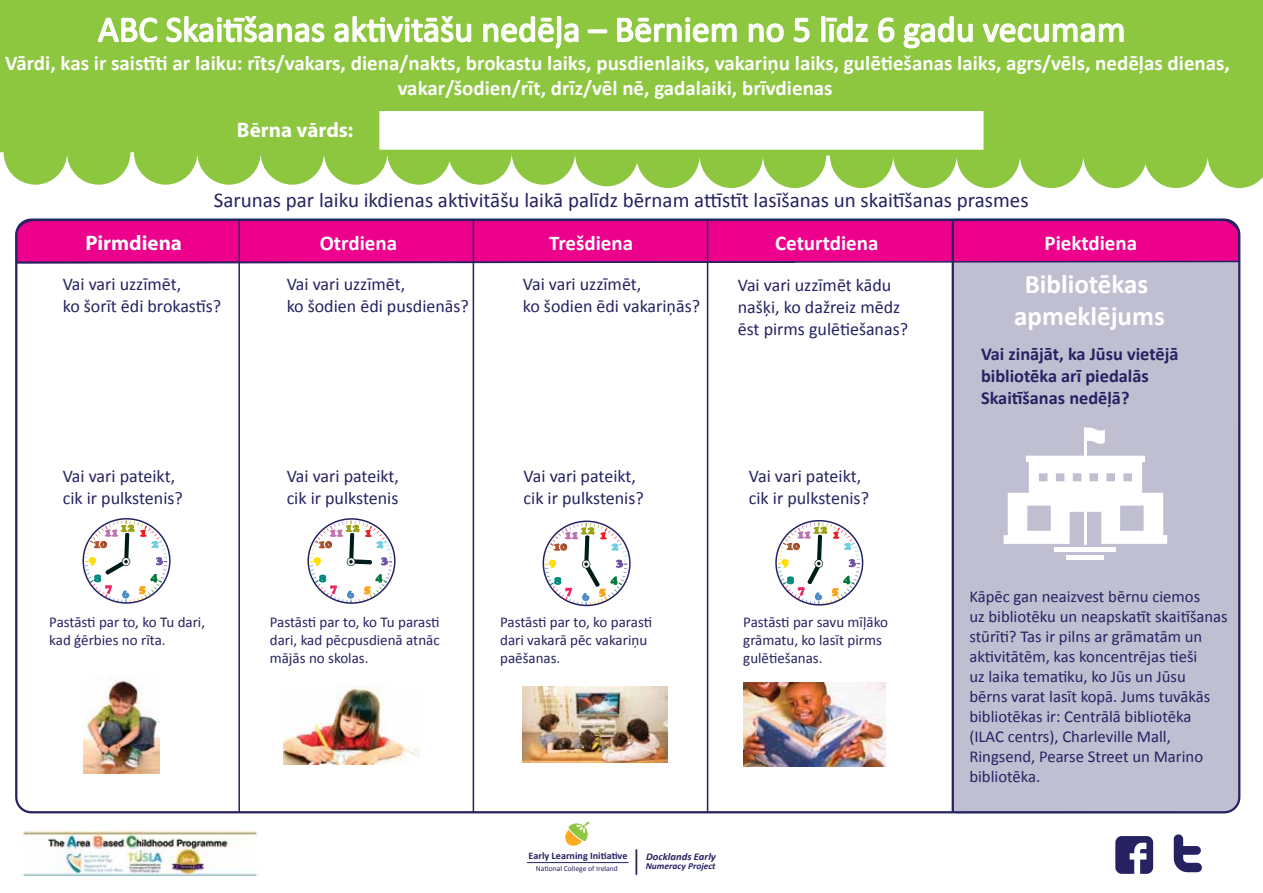
<style>
.page{position:relative;width:1263px;height:893px;background:#fff}
.page>*{position:absolute;margin:0;border:0;box-sizing:border-box;transform-origin:0 0}
.t1{font:36px "Calibri";color:#fff}
.t2{font:700 27px/32.4px "Calibri";color:#fff;text-align:center}
.t3{font:700 21px/25.2px "Calibri";color:#fff;text-align:center}
.t4{font:21px "Calibri";color:#262262}
.t5{font:700 21px "Myriad Pro";color:#fff}
.t6{font:700 18.3px/22px "Calibri";color:#262262}
.t7{font:18px/21.6px "Calibri";color:#262262}
.t8{font:16.65px/20px "Calibri";color:#262262}
.t9{font:15px/18px "Calibri";color:#262262}
.t10{font:italic 700 10.35px "Calibri";color:#262262}
.t11{font:700 10.05px "Calibri";color:#262262}
.t12{font:italic 700 9.15px "Calibri";color:#262262}
.t13{font:7.5px "Calibri";color:#262262}
</style>
<div class="page">
<div style="left:0;top:0;width:1263px;height:188px;background:#8dc63f"></div>
<div style="left:953px;top:218px;width:286px;height:596px;background:#c0bfd2"></div>
<svg style="left:17px;top:219px;width:1224px;height:45px;background:#de088b"></svg>
<svg style="left:97px;top:10px;width:61px;height:40px;background:#a4d166"></svg>
<svg style="left:165px;top:15px;width:160px;height:28px;background:#b0d77a"></svg>
<svg style="left:333px;top:15px;width:139px;height:35px;background:#a9d46f"></svg>
<svg style="left:482px;top:15px;width:98px;height:34px;background:#aad471"></svg>
<svg style="left:586px;top:28px;width:23px;height:7px"></svg>
<svg style="left:616px;top:16px;width:122px;height:27px"></svg>
<svg style="left:747px;top:22px;width:38px;height:21px"></svg>
<svg style="left:793px;top:16px;width:18px;height:27px"></svg>
<svg style="left:820px;top:15px;width:49px;height:28px"></svg>
<svg style="left:877px;top:17px;width:18px;height:26px"></svg>
<svg style="left:902px;top:15px;width:72px;height:34px;background:#abd471"></svg>
<svg style="left:982px;top:16px;width:143px;height:34px;background:#a5d267"></svg>
<div style="left:379px;top:111px;width:604px;height:39px;background:#fff;border:2px solid #fff"></div>
<svg style="left:636px;top:850px;width:1px;height:24px"></svg>
<svg style="left:565px;top:822px;width:25px;height:24px"></svg>
<hr style="left:527px;top:862px;width:101px;height:1px;background:#262262">
<svg style="left:1115px;top:836px;width:38px;height:38px"></svg>
<svg style="left:1174px;top:834px;width:28px;height:38px"></svg>
<hr style="left:952px;top:220px;width:2px;height:592px;background:#262262">
<hr style="left:707px;top:220px;width:1px;height:592px;background:#262262">
<hr style="left:473px;top:220px;width:1px;height:592px;background:#262262">
<hr style="left:238px;top:220px;width:2px;height:592px;background:#262262">
<hr style="left:16px;top:261px;width:779px;height:2px;background:#262262">
<svg style="left:83px;top:773px;width:77px;height:1px"></svg>
<img style="left:83px;top:676px;width:77px;height:97px">
<img style="left:284px;top:685px;width:135px;height:80px">
<img style="left:523px;top:686px;width:140px;height:77px">
<div style="left:663px;top:682px;width:144px;height:85px;background:#fff"></div>
<img style="left:743px;top:682px;width:143px;height:84px">
<svg style="left:85px;top:520px;width:82px;height:83px"></svg>
<div style="left:82px;top:518px;width:89px;height:86px;border:2px solid #262262;border-radius:50%"></div>
<svg style="left:310px;top:520px;width:82px;height:83px"></svg>
<div style="left:307px;top:518px;width:88px;height:86px;border:2px solid #262262;border-radius:50%"></div>
<svg style="left:545px;top:523px;width:82px;height:82px"></svg>
<div style="left:543px;top:521px;width:88px;height:85px;border:2px solid #262262;border-radius:50%"></div>
<svg style="left:777px;top:522px;width:83px;height:81px"></svg>
<div style="left:775px;top:520px;width:88px;height:86px;border:2px solid #262262;border-radius:50%"></div>
<svg style="left:1004px;top:425px;width:163px;height:120px"></svg>
<div style="left:1055px;top:547px;width:61px;height:5px;background:#fff"></div>
<div style="left:1066px;top:555px;width:38px;height:5px;background:#fff"></div>
<img style="left:23px;top:831px;width:234px;height:46px">
<h1 class="t1" style="left:98px;top:7px;width:1029px">ABC Skaitīšanas aktivitāšu nedēļa – Bērniem no 5 līdz 6 gadu vecumam</h1>
<p class="t3" style="left:5px;top:50px;width:1226px">Vārdi, kas ir saistīti ar laiku: rīts/vakars, diena/nakts, brokastu laiks, pusdienlaiks, vakariņu laiks, gulētiešanas laiks, agrs/vēls, nedēļas dienas, vakar/šodien/rīt, drīz/vēl nē, gadalaiki, brīvdienas</p>
<p class="t5" style="left:237px;top:116px;width:118px">Bērna vārds:</p>
<p class="t4" style="left:214px;top:187px;width:816px">Sarunas par laiku ikdienas aktivitāšu laikā palīdz bērnam attīstīt lasīšanas un skaitīšanas prasmes</p>
<p class="t5" style="left:85px;top:229px;width:98px">Pirmdiena</p>
<p class="t3" style="left:320px;top:230px;width:79px">Otrdiena</p>
<p class="t3" style="left:549px;top:230px;width:86px">Trešdiena</p>
<p class="t3" style="left:775px;top:230px;width:105px">Ceturtdiena</p>
<p class="t3" style="left:1044px;top:230px;width:94px">Piektdiena</p>
<p class="t7" style="left:63px;top:273px;width:160px">Vai vari uzzīmēt,<br>ko šorīt ēdi brokastīs?</p>
<p class="t7" style="left:287px;top:273px;width:184px">Vai vari uzzīmēt,<br>ko šodien ēdi pusdienās?</p>
<p class="t7" style="left:523px;top:273px;width:179px">Vai vari uzzīmēt,<br>ko šodien ēdi vakariņās?</p>
<p class="t7" style="left:738px;top:275px;width:172px">Vai vari uzzīmēt kādu našķi, ko dažreiz mēdz ēst pirms gulētiešanas?</p>
<p class="t7" style="left:63px;top:465px;width:122px">Vai vari pateikt, cik ir pulkstenis?</p>
<p class="t7" style="left:287px;top:465px;width:114px">Vai vari pateikt, cik ir pulkstenis</p>
<p class="t7" style="left:524px;top:465px;width:122px">Vai vari pateikt, cik ir pulkstenis?</p>
<p class="t7" style="left:749px;top:465px;width:122px">Vai vari pateikt, cik ir pulkstenis?</p>
<p class="t9" style="left:49px;top:613px;width:157px">Pastāsti par to, ko Tu dari, kad ģērbies no rīta.</p>
<p class="t9" style="left:270px;top:613px;width:171px;text-align:justify">Pastāsti par to, ko Tu parasti dari, kad pēcpusdienā atnāc mājās no skolas.</p>
<p class="t9" style="left:500px;top:613px;width:153px">Pastāsti par to, ko parasti dari vakarā pēc vakariņu paēšanas.</p>
<p class="t9" style="left:743px;top:613px;width:146px">Pastāsti par savu mīļāko grāmatu, ko lasīt pirms gulētiešanas.</p>
<p class="t11" style="left:529px;top:849px;width:100px">Early Learning Initiative</p>
<p class="t10" style="left:646px;top:850px;width:71px">Docklands Early</p>
<p class="t13" style="left:536px;top:864px;width:83px">National College of Ireland</p>
<p class="t12" style="left:646px;top:860px;width:71px">Numeracy Project</p>
<h2 class="t2" style="left:1014px;top:267px;width:152px">Bibliotēkas apmeklējums</h2>
<p class="t6" style="left:981px;top:343px;width:199px">Vai zinājāt, ka Jūsu vietējā bibliotēka arī piedalās<br>Skaitīšanas nedēļā?</p>
<p class="t8" style="left:969px;top:586px;width:260px">Kāpēc gan neaizvest bērnu ciemos<br>uz bibliotēku un neapskatīt skaitīšanas stūrīti? Tas ir pilns ar grāmatām un aktivitātēm, kas koncentrējas tieši<br>uz laika tematiku, ko Jūs un Jūsu bērns varat lasīt kopā. Jums tuvākās bibliotēkas ir: Centrālā bibliotēka (ILAC centrs), Charleville Mall, Ringsend, Pearse Street un Marino bibliotēka.</p>
</div>
